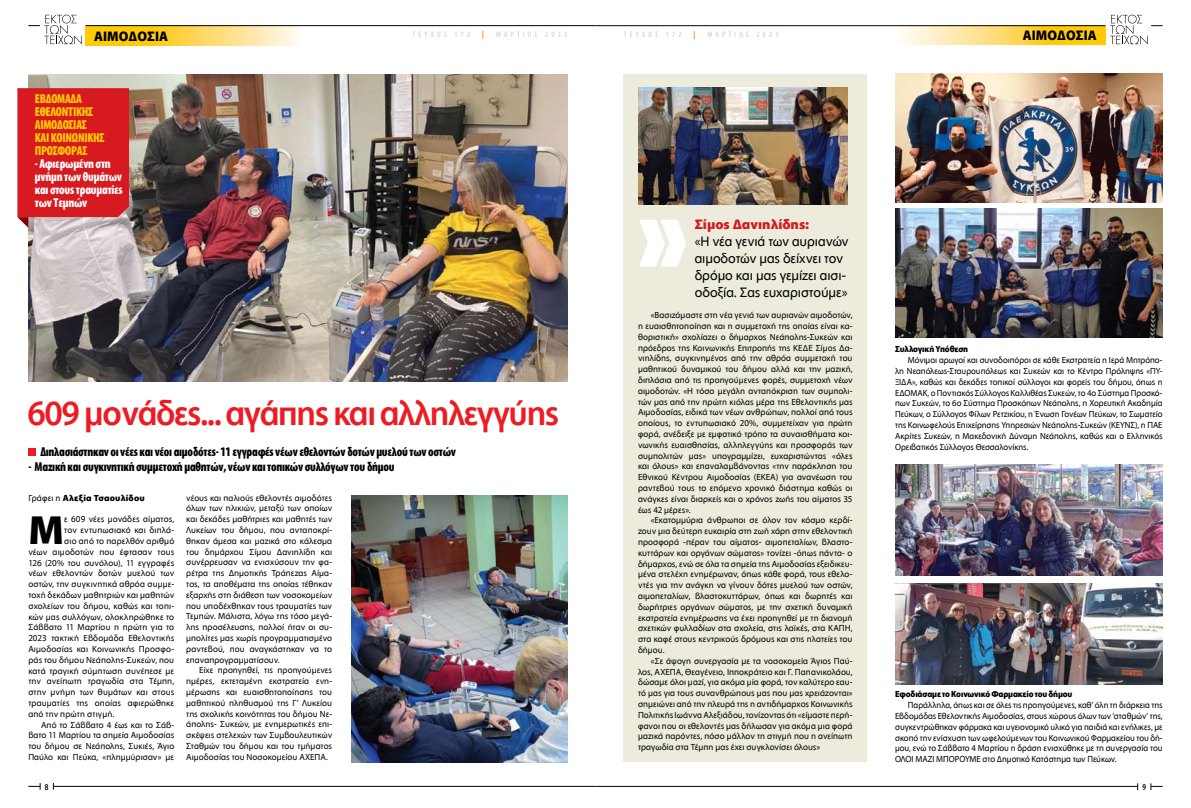
<style>
.page{position:relative;width:1191px;height:808px;background:#fff}
.page>*{position:absolute;margin:0;border:0;box-sizing:border-box;transform-origin:0 0}
.t1{font:700 41px "Myriad Greek";color:#000}
.t2{font:500 36px "Myriad Greek";letter-spacing:-.04em;color:#ed1c24;scale:.95 1}
.t3{font:14px/16.8px "Myriad Greek";letter-spacing:-.01em;color:#000}
.t4{font:700 14px "Myriad Greek";color:#000;scale:.95 1}
.t5{font:700 14px "Myriad Greek";color:#d71920}
.t6{font:700 13px "Myriad Condensed Greek";letter-spacing:-.02em;color:#000;scale:.95 1}
.t7{font:700 13px/13px "Myriad Condensed Greek";letter-spacing:-.02em;color:#fff;scale:.95 1}
.t8{font:700 13px/13px "Myriad Condensed Greek";letter-spacing:-.02em;color:#ffcb05;scale:.95 1}
.t9{font:9px/10.8px "Myriad Greek";letter-spacing:.005em;color:#000;text-align:justify}
.t10{font:700 9px "Myriad Greek";letter-spacing:-.015em;color:#000;scale:.92 1}
.t11{font:700 9px "Myriad Greek";letter-spacing:.02em;color:#000}
.t12{font:500 9px "Myriad Condensed Greek";color:#000}
.t13{font:8px "Myriad Condensed Greek";letter-spacing:.4em;color:#c6c8ca}
.t14{font:700 8px "Myriad Condensed Greek";color:#f7931e}
.s1{font-weight:400}
</style>
<div class="page">
<img style="left:28px;top:75px;width:539px;height:307px">
<div style="left:624px;top:75px;width:243px;height:687px;background:#ecebdc"></div>
<svg style="left:86px;top:26px;width:227px;height:19px;background:#fdda65"></svg>
<hr style="left:86px;top:25px;width:509px;height:1px;background:#000">
<svg style="left:28px;top:15px;width:54px;height:29px"></svg>
<hr style="left:54px;top:786px;width:541px;height:1px;background:#000">
<svg style="left:28px;top:783px;width:13px;height:7px"></svg>
<div style="left:28px;top:448px;width:7px;height:7px;background:#ed1c24"></div>
<hr style="left:595px;top:25px;width:510px;height:1px;background:#000">
<svg style="left:1110px;top:15px;width:52px;height:29px"></svg>
<hr style="left:595px;top:786px;width:542px;height:1px;background:#000">
<svg style="left:878px;top:26px;width:227px;height:19px;background:#fcdd76"></svg>
<img style="left:351px;top:495px;width:216px;height:267px">
<img style="left:895px;top:583px;width:267px;height:101px">
<img style="left:895px;top:465px;width:267px;height:110px">
<img style="left:895px;top:208px;width:267px;height:129px">
<img style="left:895px;top:74px;width:267px;height:129px">
<img style="left:638px;top:87px;width:210px;height:117px">
<svg style="left:17px;top:88px;width:112px;height:140px;background:#d5272d"></svg>
<svg style="left:639px;top:220px;width:47px;height:46px"></svg>
<svg style="left:1150px;top:783px;width:12px;height:7px"></svg>
<h3 class="t4" style="left:94px;top:29px;width:79px">ΑΙΜΟΔΟΣΙΑ</h3>
<p class="t13" style="left:412px;top:31px;width:59px">ΤΕΥΧΟΣ 172</p>
<p class="t14" style="left:482px;top:30px;width:3px">|</p>
<p class="t13" style="left:496px;top:31px;width:72px">ΜΑΡΤΙΟΣ 2023</p>
<h3 class="t8" style="left:35px;top:92px;width:75px">ΕΒΔΟΜΑΔΑ<br>ΕΘΕΛΟΝΤΙΚΗΣ<br>ΑΙΜΟΔΟΣΙΑΣ<br>ΚΑΙ ΚΟΙΝΩΝΙΚΗΣ<br>ΠΡΟΣΦΟΡΑΣ</h3>
<h3 class="t7" style="left:35px;top:157px;width:94px">- Aφιερωμένη στη μνήμη των θυμάτων και στους τραυματίες των Τεμπών</h3>
<h2 class="t2" style="left:27px;top:395px;width:561px">609 μονάδες... αγάπης και αλληλεγγύης</h2>
<h3 class="t6" style="left:40px;top:444px;width:439px">Διπλασιάστηκαν οι νέες και νέοι αιμοδότες- 11 εγγραφές νέων εθελοντών δοτών μυελού των οστών</h3>
<h3 class="t6" style="left:28px;top:459px;width:387px">- Μαζική και συγκινητική συμμετοχή μαθητών, νέων και τοπικών συλλόγων του δήμου</h3>
<p class="t11" style="left:28px;top:493px;width:118px"><span class="s1">Γράφει η</span> Αλεξία Τσαουλίδου</p>
<h1 class="t1" style="left:28px;top:509px;width:37px">Μ</h1>
<p class="t9" style="left:64px;top:514px;width:111px">ε 609 νέες μονάδες αίματος,</p>
<p class="t9" style="left:64px;top:525px;width:111px">τον εντυπωσιακό και διπλά-</p>
<p class="t9" style="left:64px;top:536px;width:111px">σιο από το παρελθόν αριθμό</p>
<p class="t9" style="left:28px;top:547px;width:147px">νέων αιμοδοτών που έφτασαν τους</p>
<p class="t9" style="left:28px;top:558px;width:147px">126 (20% του συνόλου), 11 εγγραφές</p>
<p class="t9" style="left:28px;top:568px;width:147px">νέων εθελοντών δοτών μυελού των</p>
<p class="t9" style="left:28px;top:579px;width:147px">οστών, την συγκινητικά αθρόα συμμε-</p>
<p class="t9" style="left:28px;top:590px;width:147px">τοχή δεκάδων μαθητριών και μαθητών</p>
<p class="t9" style="left:28px;top:601px;width:147px">σχολείων του δήμου, καθώς και τοπι-</p>
<p class="t9" style="left:28px;top:612px;width:147px">κών μας συλλόγων, ολοκληρώθηκε το</p>
<p class="t9" style="left:28px;top:622px;width:147px">Σάββατο 11 Μαρτίου η πρώτη για το</p>
<p class="t9" style="left:28px;top:633px;width:147px">2023 τακτική Εβδομάδα Εθελοντικής</p>
<p class="t9" style="left:28px;top:644px;width:147px">Αιμοδοσίας και Κοινωνικής Προσφο-</p>
<p class="t9" style="left:28px;top:655px;width:147px">ράς του δήμου Νεάπολης-Συκεών, που</p>
<p class="t9" style="left:28px;top:666px;width:147px">κατά τραγική σύμπτωση συνέπεσε με</p>
<p class="t9" style="left:28px;top:676px;width:147px">την ανείπωτη τραγωδία στα Τέμπη,</p>
<p class="t9" style="left:28px;top:687px;width:147px">στην μνήμη των θυμάτων και στους</p>
<p class="t9" style="left:28px;top:698px;width:147px">τραυματίες της οποίας αφιερώθηκε</p>
<p class="t9" style="left:28px;top:709px;width:87px">από την πρώτη στιγμή.</p>
<p class="t9" style="left:41px;top:720px;width:135px">Από το Σάββατο 4 έως και το Σάβ-</p>
<p class="t9" style="left:28px;top:730px;width:147px">βατο 11 Μαρτίου τα σημεία Αιμοδοσίας</p>
<p class="t9" style="left:28px;top:741px;width:147px">του δήμου σε Νεάπολης, Συκιές, Άγιο</p>
<p class="t9" style="left:28px;top:752px;width:147px">Παύλο και Πεύκα, «πλημμύρισαν» με</p>
<p class="t12" style="left:45px;top:782px;width:5px">8</p>
<p class="t9" style="left:186px;top:493px;width:147px">νέους και παλιούς εθελοντές αιμοδότες όλων των ηλικιών, μεταξύ των οποίων και δεκάδες μαθήτριες και μαθητές των Λυκείων του δήμου, που ανταποκρί&shy;θηκαν άμεσα και μαζικά στο κάλεσμα του δημάρχου Σίμου Δανιηλίδη και συνέρρευσαν να ενισχύσουν την φα&shy;ρέτρα της Δημοτικής Τράπεζας Αίμα&shy;τος, τα αποθέματα της οποίας τέθηκαν εξαρχής στη διάθεση των νοσοκομείων που υποδέχθηκαν τους τραυματίες των Τεμπών. Μάλιστα, λόγω της τόσο μεγά&shy;λης προσέλευσης, πολλοί ήταν οι συ&shy;μπολίτες μας χωρίς προγραμματισμένο ραντεβού, που αναγκάστηκαν να το επαναπρογραμματίσουν.</p>
<p class="t9" style="left:186px;top:665px;width:147px;text-indent:13px">Είχε προηγηθεί, τις προηγούμενες ημέρες, εκτεταμένη εκστρατεία ενη&shy;μέρωσης και ευαισθητοποίησης του μαθητικού πληθυσμού της Γ’ Λυκείου της σχολικής κοινότητας του δήμου Νε&shy;άπολης- Συκεών, με ενημερωτικές επι&shy;σκέψεις στελεχών των Συμβουλευτικών Σταθμών του δήμου και του τμήματος Αιμοδοσίας του Νοσοκομείου ΑΧΕΠΑ.</p>
<p class="t13" style="left:624px;top:31px;width:59px">ΤΕΥΧΟΣ 172</p>
<p class="t14" style="left:693px;top:30px;width:3px">|</p>
<p class="t13" style="left:707px;top:31px;width:72px">ΜΑΡΤΙΟΣ 2023</p>
<h3 class="t4" style="left:1023px;top:28px;width:79px">ΑΙΜΟΔΟΣΙΑ</h3>
<h3 class="t5" style="left:694px;top:217px;width:116px">Σίμος Δανιηλίδης:</h3>
<h3 class="t3" style="left:694px;top:234px;width:155px">«Η νέα γενιά των αυριανών αιμοδοτών μας δείχνει τον δρόμο και μας γεμίζει αισι&shy;οδοξία. Σας ευχαριστούμε»</h3>
<p class="t9" style="left:638px;top:310px;width:216px;text-indent:13px">«Βασιζόμαστε στη νέα γενιά των αυριανών αιμοδοτών, η ευαισθητοποίηση και η συμμετοχή της οποίας είναι κα&shy;θοριστική» σχολίαζει ο δήμαρχος Νεάπολης-Συκεών και πρόεδρος της Κοινωνικής Επιτροπής της ΚΕΔΕ Σίμος Δα&shy;νιηλίδης, συγκινημένος από την αθρόα συμμετοχή του μαθητικού δυναμικού του δήμου αλλά και την μαζική, διπλάσια από τις προηγούμενες φορές, συμμετοχή νέων αιμοδοτών. «Η τόσο μεγάλη ανταπόκριση των συμπολι&shy;τών μας από την πρώτη κιόλας μέρα της Εθελοντικής μας Αιμοδοσίας, ειδικά των νέων ανθρώπων, πολλοί από τους οποίους, το εντυπωσιακό 20%, συμμετείχαν για πρώτη φορά, ανέδειξε με εμφατικό τρόπο τα συναισθήματα κοι&shy;νωνικής ευαισθησίας, αλληλεγγύης και προσφοράς των συμπολιτών μας» υπογραμμίζει, ευχαριστώντας «όλες και όλους» και επαναλαμβάνοντας «την παράκληση του Εθνικού Κέντρου Αιμοδοσίας (ΕΚΕΑ) για ανανέωση του ραντεβού τους το επόμενο χρονικό διάστημα καθώς οι ανάγκες είναι διαρκείς και ο χρόνος ζωής του αίματος 35 έως 42 μέρες».</p>
<p class="t9" style="left:638px;top:515px;width:216px;text-indent:13px">«Εκατομμύρια άνθρωποι σε όλον τον κόσμο κερδί&shy;ζουν μια δεύτερη ευκαιρία στη ζωή χάρη στην εθελοντική προσφορά -πέραν του αίματος- αιμοπεταλίων, βλαστο&shy;κυττάρων και οργάνων σώματος» τονίζει -όπως πάντα- ο δήμαρχος, ενώ σε όλα τα σημεία της Αιμοδοσίας εξειδικευ&shy;μένα στελέχη ενημέρωναν, όπως κάθε φορά, τους εθελο&shy;ντές για την ανάγκη να γίνουν δότες μυελού των οστών, αιμοπεταλίων, βλαστοκυττάρων, όπως και δωρητές και δωρήτριες οργάνων σώματος, με την σχετική δυναμική εκστρατεία ενημέρωσης να έχει προηγηθεί με τη διανομή σχετικών φυλλαδίων στα σχολεία, στις λαϊκές, στα ΚΑΠΗ, στα καφέ στους κεντρικούς δρόμους και στις πλατείες του δήμου.</p>
<p class="t9" style="left:638px;top:656px;width:216px;text-indent:13px">«Σε άψογη συνεργασία με τα νοσοκομεία Άγιος Παύ&shy;λος, ΑΧΕΠΑ, Θεαγένειο, Ιπποκράτειο και Γ. Παπανικολάου, δώσαμε όλοι μαζί, για ακόμα μία φορά, τον καλύτερο εαυ&shy;τό μας για τους συνανθρώπους μας που μας χρειάζονται» σημειώνει από την πλευρά της η αντιδήμαρχος Κοινωνικής Πολιτικής Ιωάννα Αλεξιάδου, τονίζοντας ότι «είμαστε περή&shy;φανοι που οι εθελοντές μας δήλωσαν για ακόμα μια φορά μαζικά παρόντες, πόσο μάλλον τη στιγμή που η ανείπωτη τραγωδία στα Τέμπη μας έχει συγκλονίσει όλους»</p>
<p class="t10" style="left:895px;top:345px;width:81px">Συλλογική Υπόθεση</p>
<p class="t9" style="left:895px;top:355px;width:269px;text-indent:13px">Μόνιμοι αρωγοί και συνοδοιπόροι σε κάθε Εκστρατεία η Ιερά Μητρόπο&shy;λη Νεαπόλεως-Σταυρουπόλεως και Συκεών και το Κέντρο Πρόληψης «ΠΥ-ΞΙΔΑ», καθώς και δεκάδες τοπικοί σύλλογοι και φορείς του δήμου, όπως η ΕΔΟΜΑΚ, ο Ποντιακός Σύλλογος Καλλιθέας Συκεών, το 4ο Σύστημα Προσκό&shy;πων Συκεών, το 6ο Σύστημα Προσκόπων Νεάπολης, η Χορευτική Ακαδημία Πεύκων, ο Σύλλογος Φίλων Ρετζικίου, η Ένωση Γονέων Πεύκων, το Σωματείο της Κοινωφελούς Επιχείρησης Υπηρεσιών Νεάπολης-Συκεών (ΚΕΥΝΣ), η ΠΑΕ Ακρίτες Συκεών, η Μακεδονική Δύναμη Νεάπολης, καθώς και ο Ελληνικός Ορειβατικός Σύλλογος Θεσσαλονίκης.</p>
<p class="t10" style="left:895px;top:690px;width:194px">Εφοδιάσαμε το Κοινωνικό Φαρμακείο του δήμου</p>
<p class="t9" style="left:895px;top:700px;width:269px;text-indent:13px">Παράλληλα, όπως και σε όλες τις προηγούμενες, καθ’ όλη τη διάρκεια της Εβδομάδας Εθελοντικής Αιμοδοσίας, στους χώρους όλων των ‘σταθμών’ της, συγκεντρώθηκαν φάρμακα και υγειονομικό υλικό για παιδιά και ενήλικες, με σκοπό την ενίσχυση των ωφελούμενων του Κοινωνικού Φαρμακείου του δή&shy;μου, ενώ το Σάββατο 4 Μαρτίου η δράση ενισχύθηκε με τη συνεργασία του ΟΛΟΙ ΜΑΖΙ ΜΠΟΡΟΥΜΕ στο Δημοτικό Κατάστημα των Πεύκων.</p>
<p class="t12" style="left:1142px;top:782px;width:5px">9</p>
</div>
